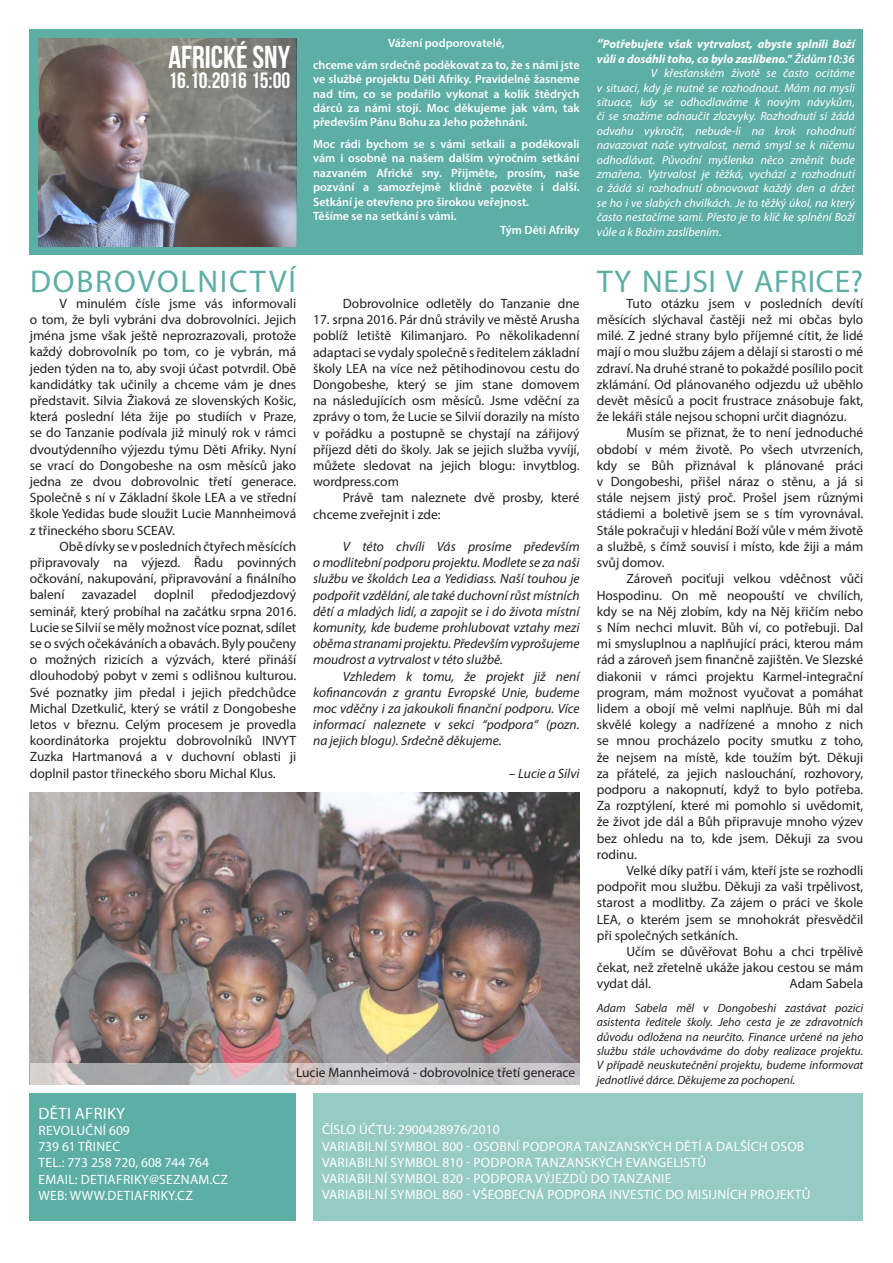
<style>
.page{position:relative;width:893px;height:1263px;background:#fff}
.page>*{position:absolute;margin:0;border:0;box-sizing:border-box;transform-origin:0 0}
.t1{font:31.65px "Bebas Neue";color:#fff}
.t2{font:31.5px "Myriad Pro";letter-spacing:.02em;color:#5daea5}
.t3{font:31.5px "Myriad Pro";letter-spacing:.06em;color:#5daea5}
.t4{font:22.2px "Bebas Neue";color:#fff}
.t5{font:16.5px "Myriad Pro";letter-spacing:.02em;color:#fff}
.t6{font:13.5px/16.2px "Myriad Pro";color:#231f20;text-align:justify}
.t7{font:italic 13.5px/16.2px "Myriad Pro";color:#231f20;text-align:justify}
.t8{font:13.5px "Myriad Pro";letter-spacing:.02em;color:#fff}
.t9{font:13.5px "Myriad Pro";color:#fff}
.t10{font:italic 12px/14.4px "Myriad Pro";color:#fff;text-align:justify}
.t11{font:600 12px/14.4px "Myriad Pro";color:#fff;text-align:justify}
.t12{font:italic 12px/14.4px "Myriad Pro";color:#231f20;text-align:justify}
.t13{font:italic 700 12px/14.4px "Myriad Pro";color:#fff}
.s1{font-size:13.5px}
.s2{font-weight:600}
</style>
<div class="page">
<div style="left:30px;top:30px;width:833px;height:225px;background:#5daea5"></div>
<div style="left:30px;top:1093px;width:266px;height:127px;background:#5daea5"></div>
<div style="left:313px;top:1093px;width:550px;height:127px;background:#96cac4"></div>
<img style="left:38px;top:38px;width:258px;height:209px">
<img style="left:30px;top:792px;width:550px;height:271px">
<svg style="left:30px;top:1063px;width:550px;height:21px;background:#c4c1c3"></svg>
<h1 class="t1" style="left:168px;top:39px;width:123px">AFRICKÉ SNY</h1>
<h3 class="t4" style="left:168px;top:68px;width:123px">16.10.2016 15:00</h3>
<p class="t3" style="left:30px;top:261px;width:267px">DOBROVOLNICTVÍ</p>
<p class="t6" style="left:30px;top:295px;width:268px;text-indent:30px">V minulém čísle jsme vás informovali o tom, že byli vybráni dva dobrovolníci. Jejich jména jsme však ještě neprozrazovali, protože každý dobrovolník po tom, co je vybrán, má jeden týden na to, aby svoji účast potvrdil. Obě kandidátky tak učinily a chceme vám je dnes představit. Silvia Žiaková ze slovenských Košic, která poslední léta žije po studiích v Praze, se do Tanzanie podívala již minulý rok v rámci dvoutýdenního výjezdu týmu Děti Afriky. Nyní se vrací do Dongobeshe na osm měsíců jako jedna ze dvou dobrovolnic třetí generace.<br>Společně s ní v Základní škole LEA a ve střední škole Yedidas bude sloužit Lucie Mannheimová z třineckého sboru SCEAV.</p>
<p class="t6" style="left:30px;top:538px;width:268px;text-indent:30px">Obě dívky se v posledních čtyřech měsících připravovaly na výjezd. Řadu povinných očkování, nakupování, připravování a finálního balení</p>
<p class="t6" style="left:30px;top:586px;width:268px;text-indent:181px">předodjezdový seminář, který probíhal na začátku srpna 2016.<br>Lucie se Silvií se měly možnost více poznat, sdílet se o svých očekáváních a obavách. Byly poučeny o možných rizicích a výzvách, které přináší dlouhodobý pobyt v zemi s odlišnou kulturou.<br>Své poznatky jim předal i jejich předchůdce Michal Dzetkulič, který se vrátil z Dongobeshe letos v březnu. Celým procesem je provedla koordinátorka projektu dobrovolníků INVYT Zuzka Hartmanová a v duchovní oblasti ji doplnil pastor třineckého sboru Michal Klus.</p>
<p class="t6" style="left:82px;top:586px;width:56px">zavazadel</p>
<p class="t6" style="left:154px;top:586px;width:41px">doplnil</p>
<p class="t11" style="left:388px;top:36px;width:118px">Vážení podporovatelé,</p>
<p class="t11" style="left:313px;top:57px;width:268px">chceme vám srdečně poděkovat za to, že s námi jste ve službě projektu Děti Afriky. Pravidelně žasneme nad tím, co se podařilo vykonat a kolik štědrých dárců za námi stojí. Moc děkujeme jak vám, tak především Pánu Bohu za Jeho požehnání.</p>
<p class="t11" style="left:313px;top:136px;width:268px">Moc rádi bychom se s vámi setkali a poděkovali vám i osobně na našem dalším výročním setkání nazvaném Africké sny. Přijměte, prosím, naše pozvání a samozřejmě klidně pozvěte i další.<br>Setkání je otevřeno pro širokou veřejnost.</p>
<p class="t11" style="left:313px;top:208px;width:145px">Těšíme se na setkání s vámi.</p>
<p class="t11" style="left:500px;top:223px;width:81px">Tým Děti Afriky</p>
<p class="t6" style="left:343px;top:295px;width:238px">Dobrovolnice odletěly do Tanzanie dne</p>
<p class="t6" style="left:313px;top:311px;width:268px">17. srpna 2016. Pár dnů strávily ve městě Arusha poblíž letiště Kilimanjaro. Po několikadenní adaptaci se vydaly společně s ředitelem základní školy LEA na více než pětihodinovou cestu do Dongobeshe, který se jim stane domovem na následujících osm měsíců. Jsme vděční za zprávy o tom, že Lucie se Silvií dorazily na místo v pořádku a postupně se chystají na zářijový příjezd děti do školy. Jak se jejich služba vyvíjí, můžete sledovat na jejich blogu: invytblog. wordpress.com</p>
<p class="t6" style="left:313px;top:490px;width:268px;text-indent:30px">Právě tam naleznete dvě prosby, které chceme zveřejnit i zde:</p>
<p class="t7" style="left:313px;top:538px;width:268px;text-indent:30px">V této chvíli Vás prosíme především o modlitební podporu projektu. Modlete se za naši službu ve školách Lea a Yedidiass. Naší touhou je podpořit vzdělání, ale také duchovní růst místních dětí a mladých lidí, a zapojit se i do života místní komunity, kde budeme prohlubovat vztahy mezi oběma stranami projektu. Především vyprošujeme moudrost a vytrvalost v této službě.</p>
<p class="t7" style="left:313px;top:668px;width:268px;text-indent:30px">Vzhledem k tomu, že projekt již není kofinancován z grantu Evropské Unie, budeme moc vděčny i za jakoukoli finanční podporu. Více informací naleznete v sekci “podpora“ (pozn. na jejich blogu). Srdečně děkujeme.</p>
<p class="t7" style="left:509px;top:765px;width:72px">– Lucie a Silvi</p>
<p class="t6" style="left:296px;top:1064px;width:281px">Lucie Mannheimová - dobrovolnice třetí generace</p>
<p class="t13" style="left:597px;top:37px;width:259px"><span class="s1">“</span>Potřebujete však vytrvalost, abyste splnili Boží vůli a dosáhli toho, co bylo zaslíbeno.” <span class="s2">Židům10:36</span></p>
<p class="t10" style="left:597px;top:66px;width:259px;text-indent:54px">V křesťanském životě se často ocitáme v situaci, kdy je nutné se rozhodnout. Mám na mysli situace, kdy se odhodlaváme k novým návykům, či se snažíme odnaučit zlozvyky. Rozhodnutí si žádá odvahu vykročit, nebude-li na krok rohodnutí navazovat naše vytrvalost, nemá smysl se k ničemu odhodlávat. Původní myšlenka něco změnit bude zmařena. Vytrvalost je těžká, vychází z rozhodnutí a žádá si rozhodnutí obnovovat každý den a držet se ho i ve slabých chvilkách. Je to těžký úkol, na který často nestačíme sami. Přesto je to klíč ke splnění Boží vůle a k Božím zaslíbením.</p>
<p class="t2" style="left:597px;top:262px;width:268px">TY NEJSI V AFRICE?</p>
<p class="t6" style="left:597px;top:295px;width:268px;text-indent:30px">Tuto otázku jsem v posledních devítí měsících slýchaval častěji než mi občas bylo milé. Z jedné strany bylo příjemné cítit, že lidé mají o mou službu zájem a dělají si starosti o mé zdraví. Na druhé straně to pokaždé posílilo pocit zklámání. Od plánovaného odjezdu už uběhlo devět měsíců a pocit frustrace znásobuje fakt, že lekáři stále nejsou schopni určit diagnózu.</p>
<p class="t6" style="left:597px;top:425px;width:268px;text-indent:30px">Musím se přiznat, že to není jednoduché období v mém životě. Po všech utvrzeních, kdy se Bůh přiznával k plánované práci v Dongobeshi, přišel náraz o stěnu, a já si stále nejsem jistý proč. Prošel jsem různými stádiemi a boletivě jsem se s tím vyrovnával.<br>Stále pokračuji v hledání Boží vůle v mém životě a službě, s čímž souvisí i místo, kde žiji a mám svůj domov.</p>
<p class="t6" style="left:597px;top:570px;width:268px;text-indent:30px">Zároveň pociťuji velkou vděčnost vůči Hospodinu. On mě neopouští ve chvílích, kdy se na Něj zlobím, kdy na Něj křičím nebo s Ním nechci mluvit. Bůh ví, co potřebuji. Dal mi smysluplnou a naplňující práci, kterou mám rád a zároveň jsem finančně zajištěn. Ve Slezské diakonii v rámci projektu Karmel-integrační program, mám možnost vyučovat a pomáhat lidem a obojí mě velmi naplňuje. Bůh mi dal skvělé kolegy a nadřízené a mnoho z nich se mnou procházelo pocity smutku z toho, že nejsem na místě, kde toužím být. Děkuji za přátelé, za jejich naslouchání, rozhovory, podporu a nakopnutí, když to bylo potřeba.<br>Za rozptýlení, které mi pomohlo si uvědomit, že život jde dál a Bůh připravuje mnoho výzev bez ohledu na to, kde jsem. Děkuji za svou rodinu.</p>
<p class="t6" style="left:597px;top:862px;width:268px;text-indent:30px">Velké díky patří i vám, kteří jste se rozhodli podpořit mou službu. Děkuji za vaši trpělivost, starost a modlitby. Za zájem o práci ve škole LEA, o kterém jsem se mnohokrát přesvědčil při společných setkáních.</p>
<p class="t6" style="left:597px;top:943px;width:268px;text-indent:30px">Učím se důvěřovat Bohu a chci trpělivě čekat, než zřetelně ukáže jakou cestou se mám vydat dál.</p>
<p class="t6" style="left:790px;top:975px;width:75px">Adam Sabela</p>
<p class="t12" style="left:597px;top:1000px;width:268px">Adam Sabela měl v Dongobeshi zastávat pozici asistenta ředitele školy. Jeho cesta je ze zdravotních důvodu odložena na neurčito. Finance určené na jeho službu stále uchováváme do doby realizace projektu.<br>V případě neuskutečnění projektu, budeme informovat jednotlivé dárce. Děkujeme za pochopení.</p>
<p class="t5" style="left:39px;top:1103px;width:88px">DĚTI AFRIKY</p>
<p class="t8" style="left:39px;top:1122px;width:93px">REVOLUČNÍ 609</p>
<p class="t8" style="left:38px;top:1138px;width:83px">739 61 TŘINEC</p>
<p class="t9" style="left:39px;top:1154px;width:172px">TEL.: 773 258 720, 608 744 764</p>
<p class="t8" style="left:39px;top:1171px;width:191px">EMAIL: DETIAFRIKY@SEZNAM.CZ</p>
<p class="t8" style="left:39px;top:1187px;width:156px">WEB: WWW.DETIAFRIKY.CZ</p>
<p class="t9" style="left:322px;top:1121px;width:179px">ČÍSLO ÚČTU: 2900428976/2010</p>
<p class="t8" style="left:322px;top:1138px;width:484px">VARIABILNÍ SYMBOL 800 - OSOBNÍ PODPORA TANZANSKÝCH DĚTÍ A DALŠÍCH OSOB</p>
<p class="t8" style="left:322px;top:1154px;width:386px">VARIABILNÍ SYMBOL 810 - PODPORA TANZANSKÝCH EVANGELISTŮ</p>
<p class="t8" style="left:322px;top:1170px;width:351px">VARIABILNÍ SYMBOL 820 - PODPORA VÝJEZDŮ DO TANZANIE</p>
<p class="t8" style="left:322px;top:1186px;width:490px">VARIABILNÍ SYMBOL 860 - VŠEOBECNÁ PODPORA INVESTIC DO MISIJNÍCH PROJEKTŮ</p>
</div>
